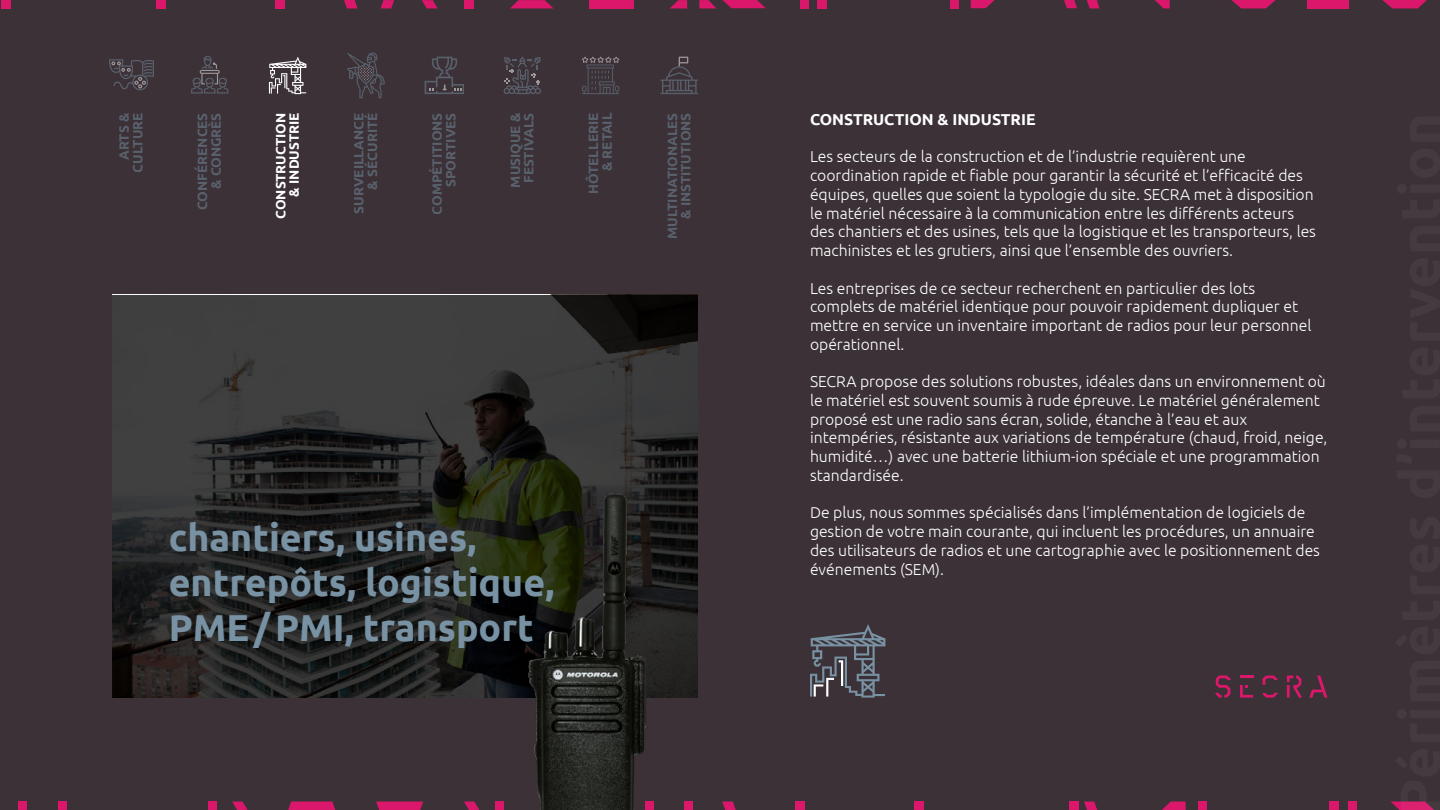
<style>
.page{position:relative;width:1440px;height:810px;background:#3b3137}
.page>*{position:absolute;margin:0;border:0;box-sizing:border-box;transform-origin:0 0}
.t1{font:700 37.5px/45px "Ubuntu";color:#7892a4}
.t2{font:300 15.75px/18.8px "Ubuntu";color:#fff}
.t3{font:700 15.75px "Ubuntu";color:#fff}
.t4{font:700 13.5px/13.5px "Ubuntu";color:#7892a4;text-align:right}
.t5{font:700 13.5px/13.5px "Ubuntu";color:#fff;text-align:right}
</style>
<div class="page">
<svg style="left:1382px;top:0;width:45px;height:8px"></svg>
<div style="left:1308px;top:0;width:41px;height:8px;background:#db176b"></div>
<svg style="left:1231px;top:0;width:45px;height:8px"></svg>
<svg style="left:1155px;top:0;width:15px;height:8px"></svg>
<svg style="left:1087px;top:0;width:13px;height:8px"></svg>
<div style="left:800px;top:0;width:9px;height:8px;background:#db176b"></div>
<div style="left:818px;top:0;width:9px;height:8px;background:#db176b"></div>
<svg style="left:971px;top:0;width:24px;height:8px"></svg>
<div style="left:950px;top:0;width:9px;height:8px;background:#db176b"></div>
<svg style="left:1064px;top:0;width:13px;height:8px"></svg>
<svg style="left:699px;top:0;width:67px;height:8px"></svg>
<svg style="left:670px;top:0;width:17px;height:8px"></svg>
<div style="left:589px;top:0;width:45px;height:8px;background:#db176b"></div>
<svg style="left:510px;top:0;width:43px;height:8px"></svg>
<svg style="left:422px;top:0;width:16px;height:8px"></svg>
<div style="left:464px;top:0;width:10px;height:8px;background:#db176b"></div>
<svg style="left:381px;top:0;width:13px;height:8px"></svg>
<div style="left:1px;top:0;width:10px;height:8px;background:#db176b"></div>
<div style="left:156px;top:0;width:9px;height:8px;background:#db176b"></div>
<div style="left:275px;top:0;width:10px;height:8px;background:#db176b"></div>
<svg style="left:344px;top:0;width:14px;height:8px"></svg>
<svg style="left:1391px;top:802px;width:43px;height:8px"></svg>
<div style="left:1348px;top:802px;width:9px;height:8px;background:#db176b"></div>
<div style="left:1330px;top:802px;width:9px;height:8px;background:#db176b"></div>
<svg style="left:1162px;top:802px;width:24px;height:8px"></svg>
<div style="left:1198px;top:802px;width:8px;height:8px;background:#db176b"></div>
<svg style="left:1084px;top:802px;width:13px;height:8px"></svg>
<div style="left:1069px;top:802px;width:9px;height:8px;background:#db176b"></div>
<div style="left:915px;top:802px;width:9px;height:8px;background:#db176b"></div>
<div style="left:795px;top:802px;width:9px;height:8px;background:#db176b"></div>
<svg style="left:722px;top:802px;width:14px;height:8px"></svg>
<div style="left:18px;top:802px;width:9px;height:8px;background:#db176b"></div>
<div style="left:58px;top:802px;width:9px;height:8px;background:#db176b"></div>
<div style="left:208px;top:802px;width:9px;height:8px;background:#db176b"></div>
<svg style="left:232px;top:802px;width:16px;height:8px"></svg>
<svg style="left:288px;top:802px;width:29px;height:8px"></svg>
<svg style="left:112px;top:295px;width:586px;height:403px;fill:#3a3b3b"></svg>
<svg style="left:425px;top:57px;width:39px;height:37px"></svg>
<svg style="left:347px;top:52px;width:38px;height:46px"></svg>
<svg style="left:504px;top:57px;width:37px;height:37px"></svg>
<svg style="left:582px;top:57px;width:37px;height:37px"></svg>
<svg style="left:661px;top:57px;width:37px;height:37px"></svg>
<svg style="left:810px;top:624px;width:75px;height:74px"></svg>
<img style="left:317px;top:491px;width:381px;height:319px">
<svg style="left:1215px;top:676px;width:16px;height:22px"></svg>
<svg style="left:1240px;top:676px;width:13px;height:2px"></svg>
<svg style="left:1240px;top:685px;width:13px;height:13px"></svg>
<svg style="left:1263px;top:676px;width:15px;height:9px"></svg>
<svg style="left:1263px;top:692px;width:15px;height:6px"></svg>
<svg style="left:1309px;top:676px;width:19px;height:22px"></svg>
<svg style="left:1287px;top:676px;width:15px;height:22px"></svg>
<svg style="left:269px;top:57px;width:37px;height:37px"></svg>
<svg style="left:109px;top:59px;width:45px;height:31px"></svg>
<svg style="left:191px;top:56px;width:37px;height:38px"></svg>
<p class="t4" style="left:117px;top:173px;width:61px;rotate:-90deg">ARTS &amp;<br>CULTURE</p>
<p class="t4" style="left:195px;top:210px;width:99px;rotate:-90deg">CONFÉRENCES &amp; CONGRÈS</p>
<p class="t4" style="left:430px;top:215px;width:103px;rotate:-90deg">COMPÉTITIONS<br>SPORTIVES</p>
<p class="t5" style="left:274px;top:219px;width:108px;rotate:-90deg">CONSTRUCTION &amp; INDUSTRIE</p>
<p class="t4" style="left:508px;top:188px;width:76px;text-align:center;rotate:-90deg">MUSIQUE &amp;<br>FESTIVALS</p>
<p class="t4" style="left:352px;top:214px;width:102px;rotate:-90deg">SURVEILLANCE &amp; SÉCURITÉ</p>
<p class="t4" style="left:587px;top:194px;width:83px;rotate:-90deg">HÔTELLERIE &amp; RETAIL</p>
<p class="t4" style="left:665px;top:239px;width:128px;rotate:-90deg">MULTINATIONALES &amp; INSTITUTIONS</p>
<h1 class="t1" style="left:169px;top:515px;width:387px">chantiers, usines, entrepôts, logistique,<br>PME/PMI, transport</h1>
<p class="t3" style="left:810px;top:110px;width:227px">CONSTRUCTION &amp; INDUSTRIE</p>
<p class="t2" style="left:810px;top:147px;width:508px">Les secteurs de la construction et de l’industrie requièrent une coordination rapide et fiable pour garantir la sécurité et l’efficacité des équipes, quelles que soient la typologie du site. SECRA met à disposition le matériel nécessaire à la communication entre les différents acteurs des chantiers et des usines, tels que la logistique et les transporteurs, les machinistes et les grutiers, ainsi que l’ensemble des ouvriers.</p>
<p class="t2" style="left:810px;top:278px;width:503px">Les entreprises de ce secteur recherchent en particulier des lots complets de matériel identique pour pouvoir rapidement dupliquer et mettre en service un inventaire important de radios pour leur personnel opérationnel.</p>
<p class="t2" style="left:810px;top:372px;width:519px">SECRA propose des solutions robustes, idéales dans un environnement où le matériel est souvent soumis à rude épreuve. Le matériel généralement proposé est une radio sans écran, solide, étanche à l’eau et aux intempéries, résistante aux variations de température (chaud, froid, neige, humidité…) avec une batterie lithium-ion spéciale et une programmation standardisée.</p>
<p class="t2" style="left:810px;top:503px;width:512px">De plus, nous sommes spécialisés dans l’implémentation de logiciels de gestion de votre main courante, qui incluent les procédures, un annuaire des utilisateurs de radios et une cartographie avec le positionnement des événements (SEM).</p>
</div>
